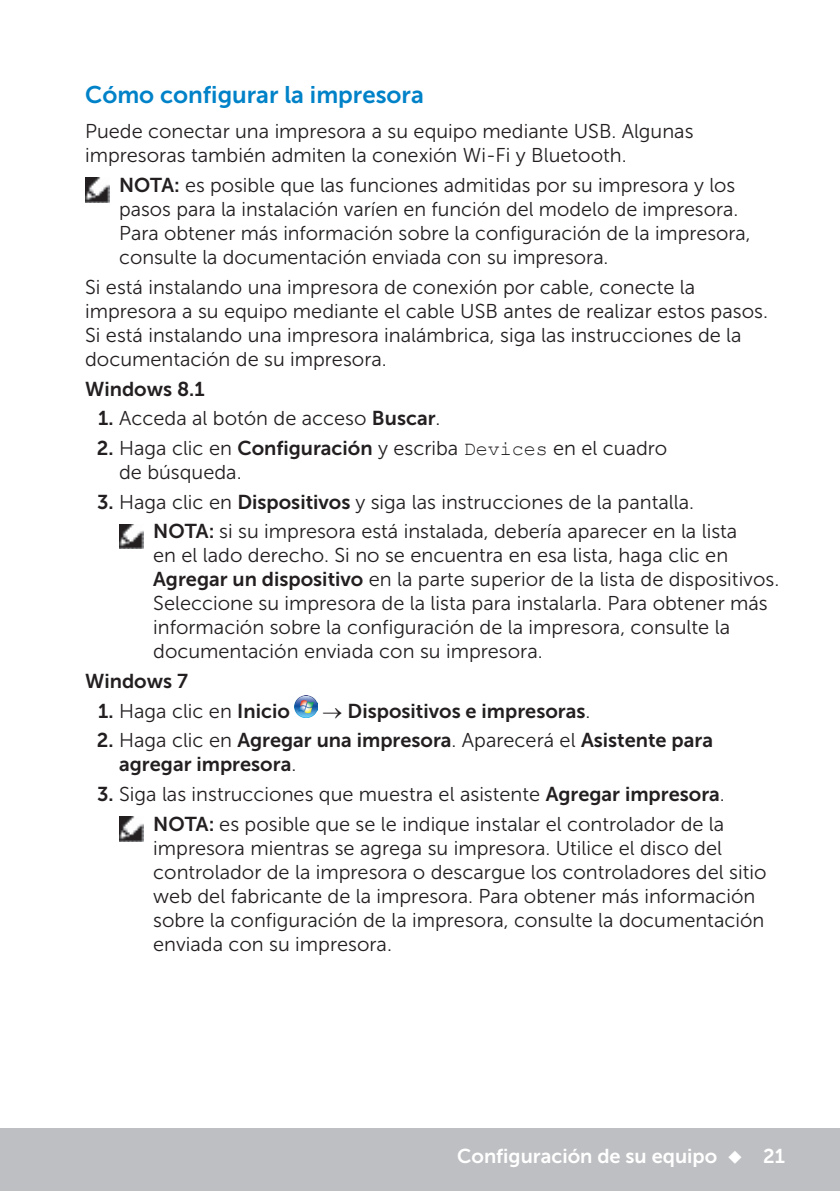
<style>
.page{position:relative;width:840px;height:1191px;background:#fff}
.page>*{position:absolute;margin:0;border:0;box-sizing:border-box;transform-origin:0 0}
.t1{font:24px "Museo Sans For Dell 700";color:#0082c8}
.t2{font:20px/24px "Museo Sans For Dell 300";color:#231f20}
.t3{font:20px/24px "Museo Sans For Dell 700";color:#231f20}
.t4{font:20px "Museo Sans For Dell 700";color:#fff}
.s1{font-family:"Museo Sans For Dell 700"}
.s2{font-family:"Courier New"}
.s3{font-family:"Museo Sans For Dell 300"}
</style>
<div class="page">
<div style="left:0;top:1128px;width:839px;height:63px;background:#bebfc2"></div>
<img style="left:294px;top:695px;width:23px;height:22px">
<img style="left:85px;top:178px;width:25px;height:24px">
<img style="left:119px;top:524px;width:25px;height:24px">
<img style="left:119px;top:816px;width:25px;height:25px">
<p class="t1" style="left:85px;top:81px;width:340px">Cómo configurar la impresora</p>
<p class="t2" style="left:85px;top:120px;width:609px">Puede conectar una impresora a su equipo mediante USB. Algunas impresoras también admiten la conexión Wi-Fi y Bluetooth.</p>
<p class="t2" style="left:119px;top:173px;width:632px"><span class="s1">NOTA:</span> es posible que las funciones admitidas por su impresora y los pasos para la instalación varíen en función del modelo de impresora.<br>Para obtener más información sobre la configuración de la impresora, consulte la documentación enviada con su impresora.</p>
<p class="t2" style="left:85px;top:275px;width:684px">Si está instalando una impresora de conexión por cable, conecte la impresora a su equipo mediante el cable USB antes de realizar estos pasos.<br>Si está instalando una impresora inalámbrica, siga las instrucciones de la documentación de su impresora.</p>
<p class="t3" style="left:85px;top:376px;width:121px">Windows 8.1</p>
<p class="t2" style="left:98px;top:406px;width:344px"><span class="s1">1.</span> Acceda al botón de acceso <span class="s1">Buscar</span>.</p>
<p class="t2" style="left:119px;top:436px;width:549px;text-indent:-22px"><span class="s1">2.</span> Haga clic en <span class="s1">Configuración</span> y escriba <span class="s2">Devices</span> en el cuadro de búsqueda.</p>
<p class="t2" style="left:153px;top:487px;width:585px;line-height:29.6px;text-indent:-56px"><span class="s1">3.</span> Haga clic en <span class="s1">Dispositivos</span> y siga las instrucciones de la pantalla.<br><span class="s1">NOTA:</span> si su impresora está instalada, debería aparecer en la lista</p>
<p class="t2" style="left:153px;top:543px;width:627px">en el lado derecho. Si no se encuentra en esa lista, haga clic en <span class="s1">Agregar un dispositivo</span> en la parte superior de la lista de dispositivos.<br>Seleccione su impresora de la lista para instalarla. Para obtener más información sobre la configuración de la impresora, consulte la documentación enviada con su impresora.</p>
<p class="t3" style="left:85px;top:669px;width:104px">Windows 7</p>
<p class="t2" style="left:98px;top:699px;width:193px"><span class="s1">1.</span> Haga clic en <span class="s1">Inicio</span></p>
<p class="t3" style="left:322px;top:698px;width:269px">→ Dispositivos e impresoras<span class="s3">.</span></p>
<p class="t3" style="left:119px;top:728px;width:595px;text-indent:-22px">2. <span class="s3">Haga clic en</span> Agregar una impresora<span class="s3">. Aparecerá el</span> Asistente para agregar impresora<span class="s3">.</span></p>
<p class="t2" style="left:97px;top:779px;width:629px;line-height:29.6px;text-align:right"><span class="s1">3.</span> Siga las instrucciones que muestra el asistente <span class="s1">Agregar impresora</span>.<br><span class="s1">NOTA:</span> es posible que se le indique instalar el controlador de la</p>
<p class="t2" style="left:153px;top:836px;width:614px">impresora mientras se agrega su impresora. Utilice el disco del controlador de la impresora o descargue los controladores del sitio web del fabricante de la impresora. Para obtener más información sobre la configuración de la impresora, consulte la documentación enviada con su impresora.</p>
<p class="t4" style="left:457px;top:1144px;width:329px">Configuración de su equipo ◆ 21</p>
</div>
